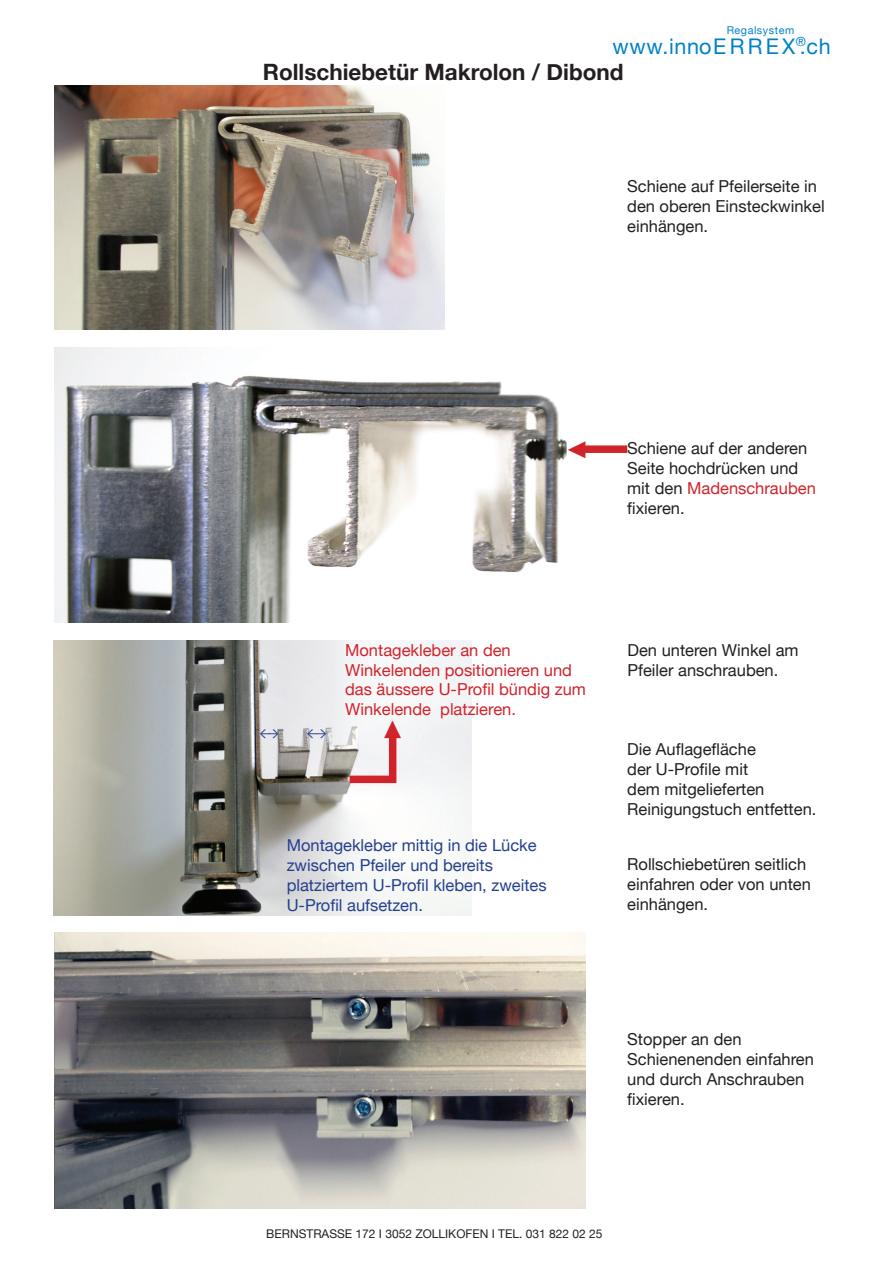
<style>
.page{position:relative;width:893px;height:1263px;background:#fff}
.page>*{position:absolute;margin:0;border:0;box-sizing:border-box;transform-origin:0 0}
.t1{font:36px "Minion Pro";color:#d1232a}
.t2{font:700 22.5px "Helvetica Neue";color:#231f20}
.t3{font:21.6px "Helvetica Neue";letter-spacing:.03em;color:#0081c8}
.t4{font:16.65px "Minion Pro";color:#253f8e}
.t5{font:16.5px/19.8px "Helvetica Neue";color:#231f20}
.t6{font:16.5px/19.8px "Helvetica Neue";color:#253f8e}
.t7{font:16.5px/19.8px "Helvetica Neue";color:#d1232a}
.t8{font:12px "Helvetica Neue";color:#231f20}
.t9{font:10.8px "Helvetica Neue";letter-spacing:.05em;color:#0081c8}
.s1{color:#d1232a}
</style>
<div class="page">
<img style="left:54px;top:640px;width:418px;height:275px">
<img style="left:54px;top:85px;width:390px;height:245px">
<img style="left:54px;top:347px;width:513px;height:276px">
<img style="left:54px;top:932px;width:531px;height:277px">
<div style="left:579px;top:445px;width:48px;height:8px;background:#d1232a"></div>
<div style="left:389px;top:732px;width:7px;height:51px;background:#d1232a"></div>
<div style="left:350px;top:776px;width:39px;height:7px;background:#d1232a"></div>
<svg style="left:260px;top:729px;width:10px;height:9px"></svg>
<svg style="left:308px;top:729px;width:9px;height:9px"></svg>
<p class="t9" style="left:727px;top:24px;width:69px">Regalsystem</p>
<h3 class="t3" style="left:613px;top:33px;width:220px">www.innoERREX<sup>®</sup>.ch</h3>
<h2 class="t2" style="left:263px;top:58px;width:362px">Rollschiebetür Makrolon / Dibond</h2>
<p class="t5" style="left:627px;top:176px;width:199px">Schiene auf Pfeilerseite in den oberen Einsteckwinkel einhängen.</p>
<h1 class="t1" style="left:567px;top:423px;width:23px">◀</h1>
<p class="t5" style="left:627px;top:438px;width:190px">Schiene auf der anderen<br>Seite hochdrücken und mit den <span class="s1">Madenschrauben </span>fixieren.</p>
<p class="t4" style="left:269px;top:722px;width:12px">→</p>
<p class="t4" style="left:316px;top:722px;width:12px">→</p>
<p class="t7" style="left:345px;top:640px;width:242px">Montagekleber an den<br>Winkelenden positionieren und das äussere U-Profil bündig zum<br>Winkelende platzieren.</p>
<h1 class="t1" style="left:419px;top:719px;width:23px;rotate:90deg">◀</h1>
<p class="t6" style="left:287px;top:835px;width:261px">Montagekleber mittig in die Lücke zwischen Pfeiler und bereits platziertem U-Profil kleben, zweites<br>U-Profil aufsetzen.</p>
<p class="t5" style="left:627px;top:640px;width:173px">Den unteren Winkel am<br>Pfeiler anschrauben.</p>
<p class="t5" style="left:627px;top:739px;width:191px">Die Auflagefläche<br>der U-Profile mit<br>dem mitgelieferten<br>Reinigungstuch entfetten.</p>
<p class="t5" style="left:627px;top:854px;width:185px">Rollschiebetüren seitlich einfahren oder von unten einhängen.</p>
<p class="t5" style="left:627px;top:1029px;width:188px">Stopper an den<br>Schienenenden einfahren und durch Anschrauben fixieren.</p>
<p class="t8" style="left:266px;top:1226px;width:338px">BERNSTRASSE 172 I 3052 ZOLLIKOFEN I TEL. 031 822 02 25</p>
</div>
